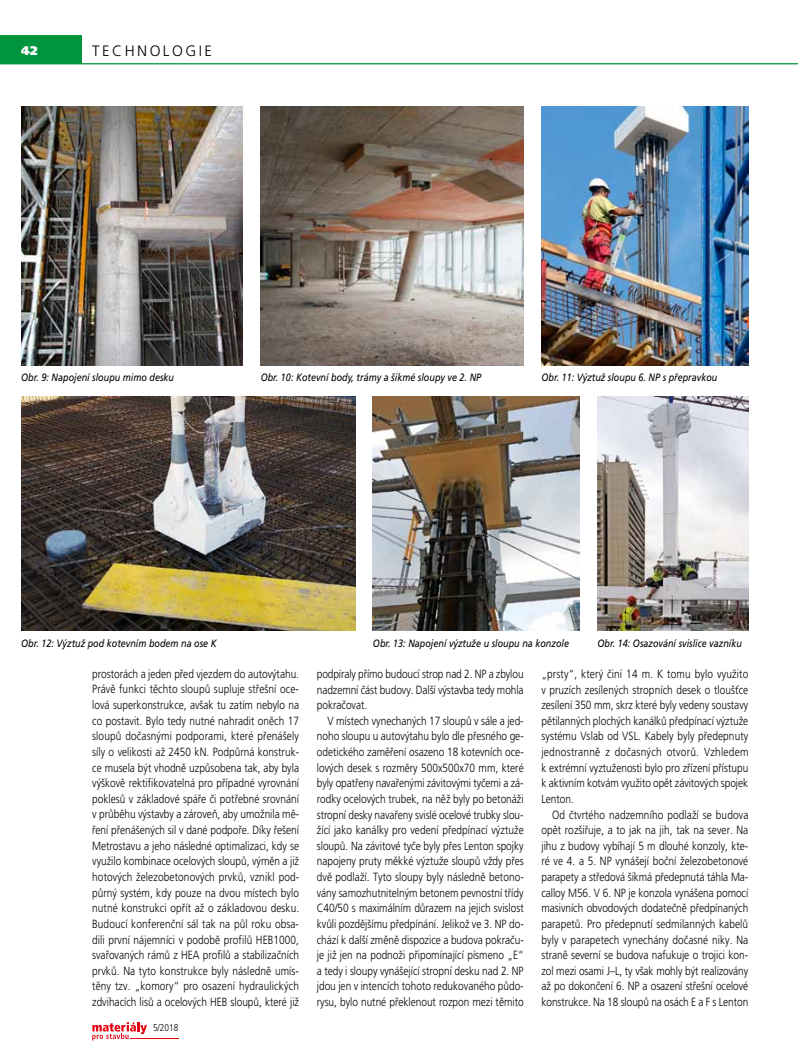
<style>
.page{position:relative;width:798px;height:1063px;background:#fff}
.page>*{position:absolute;margin:0;border:0;box-sizing:border-box;transform-origin:0 0}
.t1{font:15px "Frutiger CE Light";letter-spacing:.165em;color:#000}
.t2{font:900 12.5px "Frutiger CE Ultra";color:#fff}
.t3{font:11.88px/15.6px "Frutiger CE Light";color:#000;text-align:justify;scale:.85 1}
.t4{font:italic 10.62px "Frutiger CE";color:#000;scale:.85 1}
.t5{font:9.75px "Frutiger CE Light";color:#000;scale:.85 1}
</style>
<div class="page">
<svg style="left:92px;top:1022px;width:55px;height:19px"></svg>
<hr style="left:130px;top:1039px;width:48px;height:1px;background:#e7000e">
<hr style="left:0;top:63px;width:797px;height:1px;background:#00943d">
<div style="left:0;top:35px;width:81px;height:29px;background:#00943d"></div>
<img style="left:21px;top:106px;width:222px;height:259px">
<img style="left:260px;top:106px;width:263px;height:259px">
<img style="left:541px;top:106px;width:207px;height:259px">
<img style="left:21px;top:397px;width:334px;height:234px">
<img style="left:373px;top:397px;width:206px;height:234px">
<img style="left:597px;top:397px;width:151px;height:234px">
<p class="t2" style="left:21px;top:43px;width:18px">42</p>
<p class="t1" style="left:92px;top:42px;width:121px">technologie</p>
<p class="t4" style="left:21px;top:371px;width:181px">Obr. 9: Napojení sloupu mimo desku</p>
<p class="t4" style="left:260px;top:371px;width:261px">Obr. 10: Kotevní body, trámy a šikmé sloupy ve 2. NP</p>
<p class="t4" style="left:541px;top:371px;width:208px">Obr. 11: Výztuž sloupu 6. NP s přepravkou</p>
<p class="t4" style="left:21px;top:637px;width:231px">Obr. 12: Výztuž pod kotevním bodem na ose K</p>
<p class="t4" style="left:373px;top:637px;width:232px">Obr. 13: Napojení výztuže u sloupu na konzole</p>
<p class="t4" style="left:597px;top:637px;width:171px">Obr. 14: Osazování svislice vazníku</p>
<p class="t3" style="left:92px;top:666px;width:245px">prostorách a jeden před vjezdem do autovýtahu.<br>Právě funkci těchto sloupů supluje střešní oce&shy;lová superkonstrukce, avšak tu zatím nebylo na co postavit. Bylo tedy nutné nahradit oněch 17 sloupů dočasnými podporami, které přenášely síly o velikosti až 2450 kN. Podpůrná konstruk&shy;ce musela být vhodně uzpůsobena tak, aby byla výškově rektifikovatelná pro případné vyrovnání poklesů v základové spáře či potřebné srovnání v průběhu výstavby a zároveň, aby umožnila mě&shy;ření přenášených sil v dané podpoře. Díky řešení Metrostavu a jeho následné optimalizaci, kdy se využilo kombinace ocelových sloupů, výměn a již hotových železobetonových prvků, vznikl pod&shy;půrný systém, kdy pouze na dvou místech bylo nutné konstrukci opřít až o základovou desku.<br>Budoucí konferenční sál tak na půl roku obsa&shy;dili první nájemníci v podobě profilů HEB1000, svařovaných rámů z HEA profilů a stabilizačních prvků. Na tyto konstrukce byly následně umís&shy;těny tzv. „komory“ pro osazení hydraulických zdvihacích lisů a ocelových HEB sloupů, které již</p>
<p class="t3" style="left:317px;top:666px;width:245px">podpíraly přímo budoucí strop nad 2. NP a zbylou nadzemní část budovy. Další výstavba tedy mohla pokračovat.</p>
<p class="t3" style="left:317px;top:713px;width:245px;text-indent:11px">V místech vynechaných 17 sloupů v sále a jed&shy;noho sloupu u autovýtahu bylo dle přesného ge&shy;odetického zaměření osazeno 18 kotevních oce&shy;lových desek s rozměry 500x500x70 mm, které byly opatřeny navařenými závitovými tyčemi a zá&shy;rodky ocelových trubek, na něž byly po betonáži stropní desky navařeny svislé ocelové trubky slou&shy;žící jako kanálky pro vedení předpínací výztuže sloupů. Na závitové tyče byly přes Lenton spojky napojeny pruty měkké výztuže sloupů vždy přes dvě podlaží. Tyto sloupy byly následně betono&shy;vány samozhutnitelným betonem pevnostní třídy C40/50 s maximálním důrazem na jejich svislost kvůli pozdějšímu předpínání. Jelikož ve 3. NP do&shy;chází k další změně dispozice a budova pokraču&shy;je již jen na podnoži připomínající písmeno „E“ a tedy i sloupy vynášející stropní desku nad 2. NP jdou jen v intencích tohoto redukovaného půdo&shy;rysu, bylo nutné překlenout rozpon mezi těmito</p>
<p class="t5" style="left:153px;top:1022px;width:31px">5/2018</p>
<p class="t3" style="left:541px;top:666px;width:245px">„prsty“, který činí 14 m. K tomu bylo využito v pruzích zesílených stropních desek o tloušťce zesílení 350 mm, skrz které byly vedeny soustavy pětilanných plochých kanálků předpínací výztuže systému Vslab od VSL. Kabely byly předepnuty jednostranně z dočasných otvorů. Vzhledem k extrémní vyztuženosti bylo pro zřízení přístupu k aktivním kotvám využito opět závitových spojek Lenton.</p>
<p class="t3" style="left:541px;top:807px;width:245px;text-indent:11px">Od čtvrtého nadzemního podlaží se budova opět rozšiřuje, a to jak na jih, tak na sever. Na jihu z budovy vybíhají 5 m dlouhé konzoly, kte&shy;ré ve 4. a 5. NP vynášejí boční železobetonové parapety a středová šikmá předepnutá táhla Ma&shy;calloy M56. V 6. NP je konzola vynášena pomocí masivních obvodových dodatečně předpínaných parapetů. Pro předepnutí sedmilanných kabelů byly v parapetech vynechány dočasné niky. Na straně severní se budova nafukuje o trojici kon&shy;zol mezi osami J–L, ty však mohly být realizovány až po dokončení 6. NP a osazení střešní ocelové konstrukce. Na 18 sloupů na osách E a F s Lenton</p>
</div>
